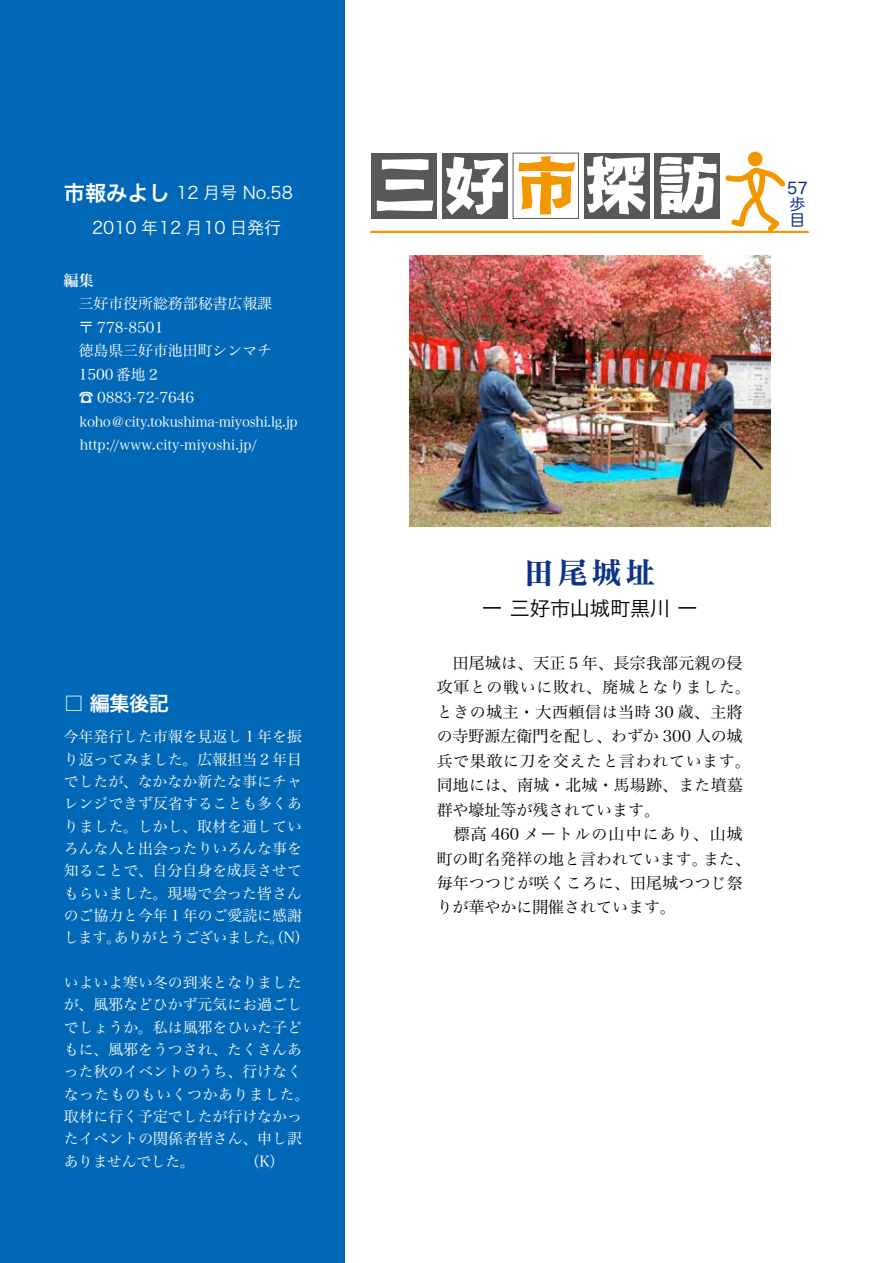
<style>
.page{position:relative;width:893px;height:1263px;background:#fff}
.page>*{position:absolute;margin:0;border:0;box-sizing:border-box;transform-origin:0 0}
.t1{font:30.9px "Matisse Pro B";color:#0b3388}
.t2{font:21.3px "Hira Kaku Pro W6";color:#fff}
.t3{font:20.25px "Hira Kaku Pro W3";color:#000}
.t4{font:20.25px "Hira Kaku Pro W6";color:#fff}
.t5{font:16.95px "Hira Kaku Pro W3";color:#fff}
.t6{font:15.9px/24.5px "Hira Min Pro W3";letter-spacing:.01em;color:#000}
.t7{font:15.9px "Hira Min Pro W3";letter-spacing:.04em;color:#000}
.t8{font:15.9px "Hira Min Pro W3";letter-spacing:.045em;color:#000}
.t9{font:15.9px "Hira Min Pro W3";letter-spacing:.07em;color:#000}
.t10{font:15.9px/15.9px "Hira Maru Pro W4";color:#0b3388}
.t11{font:14.85px/22.4px "Hira Min Pro W3";color:#fff}
.t12{font:14.85px "Hira Min Pro W3";letter-spacing:-.05em;color:#fff}
.t13{font:14.85px "Hira Min Pro W6";color:#fff}
.t14{font:13.8px/23.4px "Hira Min Pro W3";letter-spacing:-.02em;color:#fff}
.s1{font-size:21.3px}
</style>
<div class="page">
<div style="left:0;top:0;width:344px;height:1263px;background:#0068b6"></div>
<div style="left:372px;top:153px;width:65px;height:65px;background:#595757"></div>
<svg style="left:377px;top:159px;width:56px;height:52px"></svg>
<div style="left:442px;top:153px;width:66px;height:65px;background:#595757"></div>
<svg style="left:446px;top:157px;width:58px;height:58px"></svg>
<div style="left:513px;top:153px;width:66px;height:66px;border:1px solid #595757"></div>
<svg style="left:518px;top:156px;width:57px;height:58px"></svg>
<div style="left:584px;top:153px;width:65px;height:65px;background:#595757"></div>
<svg style="left:587px;top:156px;width:59px;height:58px"></svg>
<div style="left:655px;top:153px;width:65px;height:65px;background:#595757"></div>
<svg style="left:659px;top:156px;width:58px;height:58px"></svg>
<svg style="left:725px;top:167px;width:60px;height:64px"></svg>
<div style="left:748px;top:152px;width:14px;height:14px;background:#f39700;border-radius:50%"></div>
<hr style="left:372px;top:231px;width:435px;height:2px;background:#f39700">
<img style="left:409px;top:255px;width:361px;height:271px">
<h2 class="t2" style="left:64px;top:173px;width:108px">市報みよし</h2>
<p class="t5" style="left:92px;top:212px;width:190px">2010 年12 月10 日発行</p>
<p class="t13" style="left:64px;top:267px;width:31px">編集</p>
<p class="t11" style="left:79px;top:291px;width:195px">三好市役所総務部秘書広報課</p>
<p class="t11" style="left:79px;top:315px;width:86px">〒 778-8501</p>
<p class="t11" style="left:64px;top:338px;width:210px">　徳島県三好市池田町シンマチ</p>
<p class="t11" style="left:64px;top:361px;width:98px">　1500番地２</p>
<p class="t11" style="left:79px;top:385px;width:117px">☎ 0883-72-7646</p>
<p class="t14" style="left:80px;top:408px;width:220px">koho＠city.tokushima-miyoshi l g. j p. http://www.city-miyoshi.jp/</p>
<p class="t5" style="left:176px;top:177px;width:118px">12 月号 No.58</p>
<h3 class="t4" style="left:64px;top:685px;width:107px">□ 編集後記</h3>
<p class="t11" style="left:64px;top:724px;width:240px">今年発行した市報を見返し 1 年を振</p>
<p class="t11" style="left:64px;top:747px;width:240px">り返ってみました。広報担当 2 年目</p>
<p class="t11" style="left:64px;top:769px;width:240px">でしたが、なかなか新たな事にチャ</p>
<p class="t11" style="left:64px;top:791px;width:240px">レンジできず反省することも多くあ</p>
<p class="t11" style="left:64px;top:814px;width:240px">りました。しかし、取材を通してい</p>
<p class="t11" style="left:64px;top:836px;width:240px">ろんな人と出会ったりいろんな事を</p>
<p class="t11" style="left:64px;top:858px;width:240px">知ることで、自分自身を成長させて</p>
<p class="t11" style="left:64px;top:880px;width:240px">もらいました。現場で会った皆さん</p>
<p class="t11" style="left:64px;top:903px;width:240px">のご協力と今年 1 年のご愛読に感謝</p>
<p class="t12" style="left:114px;top:925px;width:197px">ありがとうございました。（N(</p>
<p class="t11" style="left:64px;top:925px;width:59px">します。</p>
<p class="t11" style="left:64px;top:970px;width:247px">いよいよ寒い冬の到来となりましたが、風邪などひかず元気にお過ごしでしょうか。私は風邪をひいた子どもに、風邪をうつされ、たくさんあった秋のイベントのうち、行けなくなったものもいくつかありました。取材に行く予定でしたが行けなかったイベントの関係者皆さん、申し訳ありませんでした。　　　　（K(</p>
<p class="t10" style="left:787px;top:179px;width:22px">57</p>
<p class="t10" style="left:789px;top:195px;width:17px">歩目</p>
<h1 class="t1" style="left:523px;top:552px;width:134px">田尾城址</h1>
<h3 class="t3" style="left:481px;top:590px;width:218px"><span class="s1">ー</span>三好市山城町黒川<span class="s1">ー</span></h3>
<p class="t6" style="left:437px;top:649px;width:308px">　田尾城は、天正５年、長宗我部元親の侵</p>
<p class="t8" style="left:437px;top:674px;width:316px">攻軍との戦いに敗れ、廃城となりました。</p>
<p class="t7" style="left:437px;top:698px;width:308px">ときの城主・大西頼信は当時 30 歳、主將</p>
<p class="t6" style="left:437px;top:723px;width:308px">の寺野源左衛門を配し、わずか 300 人の城</p>
<p class="t7" style="left:437px;top:747px;width:316px">兵で果敢に刀を交えたと言われています。</p>
<p class="t6" style="left:437px;top:771px;width:308px">同地には、南城・北城・馬場跡、また墳墓</p>
<p class="t6" style="left:437px;top:796px;width:225px">群や壕址等が残されています。</p>
<p class="t9" style="left:437px;top:820px;width:308px">　標高460 メートルの山中にあり、山城</p>
<p class="t6" style="left:703px;top:845px;width:49px">また、</p>
<p class="t6" style="left:437px;top:845px;width:308px">町の町名発祥の地と言われています。<br>毎年つつじが咲くころに、田尾城つつじ祭りが華やかに開催されています。</p>
</div>
